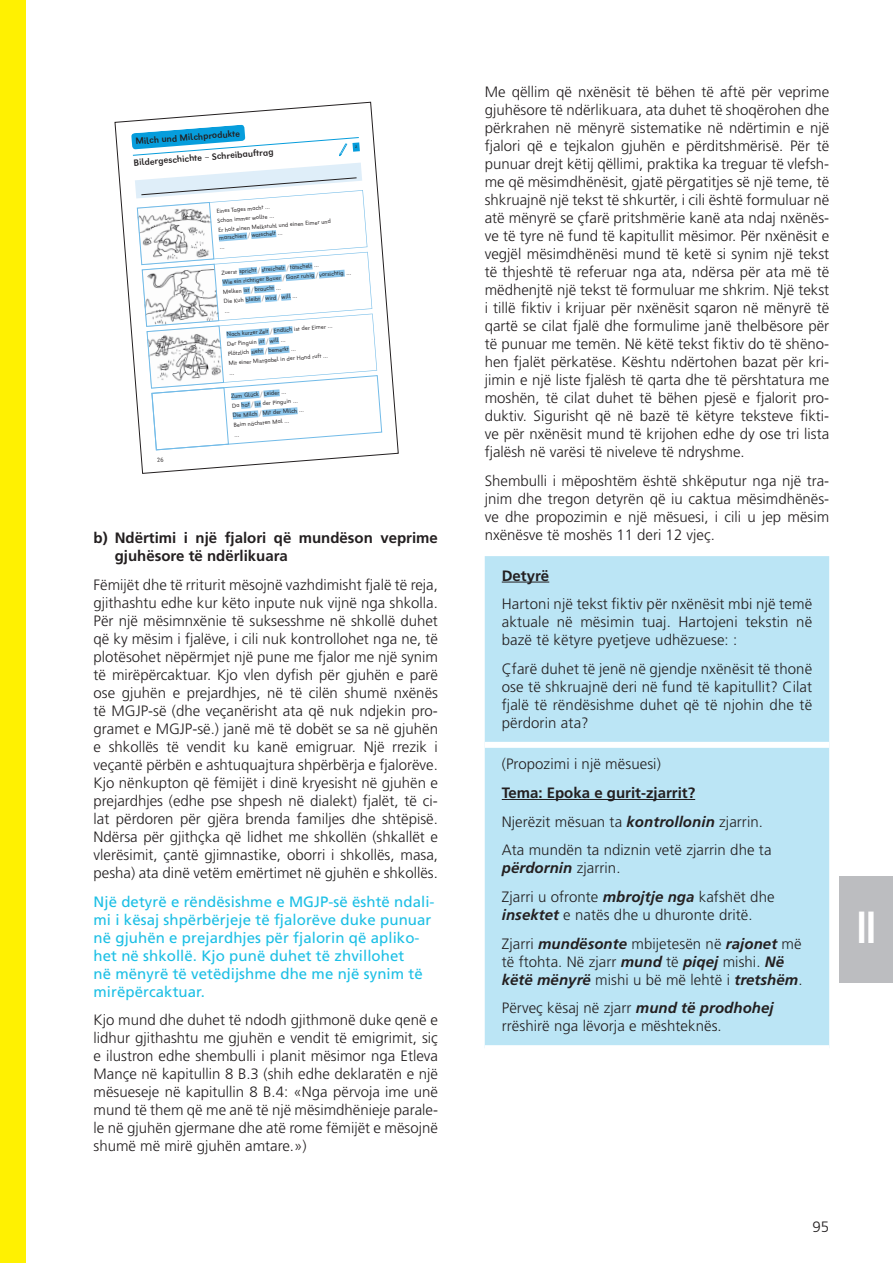
<style>
.page{position:relative;width:893px;height:1263px;background:#fff}
.page>*{position:absolute;margin:0;border:0;box-sizing:border-box;transform-origin:0 0}
.t1{font:700 condensed 45px "Frutiger";color:#fff;scale:.9 1}
.t2{font:300 15px/18px "Frutiger";letter-spacing:.005em;color:#231f20;text-align:justify}
.t3{font:15px/18px "Frutiger LT Pro";letter-spacing:.005em;color:#1cbfe5}
.t4{font:700 15px/18px "Frutiger";color:#231f20}
.t5{font:9.45px "Hoppla Grotesk";color:#231f20}
.t6{font:300 6.15px/9.8px "Hoppla Grotesk";color:#231f20}
.s1{font-weight:700}
.s2{font-weight:700;font-style:italic}
</style>
<div class="page">
<div style="left:0;top:0;width:26px;height:1263px;background:#fff101"></div>
<div style="left:485px;top:556px;width:344px;height:489px;background:#bbe5f5"></div>
<div style="left:485px;top:742px;width:344px;height:6px;background:#fff"></div>
<hr style="left:502px;top:582px;width:47px;height:1px;background:#231f20">
<hr style="left:502px;top:799px;width:193px;height:1px;background:#231f20">
<svg style="left:115px;top:102px;width:284px;height:372px"></svg>
<div style="left:840px;top:876px;width:53px;height:106px;background:#bcbdc0"></div>
<svg style="left:157px;top:457px;width:6px;height:5px"></svg>
<svg style="left:131px;top:124px;width:232px;height:33px"></svg>
<p class="t5" style="left:135px;top:135px;width:106px;rotate:-4deg">Milch und Milchprodukte</p>
<p class="t5" style="left:133px;top:157px;width:142px;rotate:-4deg">Bildergeschichte – Schreibauftrag</p>
<p class="t6" style="left:216px;top:206px;width:115px;rotate:-4deg">Eines Tages macht …<br>Schon immer w ollte …<br>Er holt einen Melkstuhl und einen Eimer und</p>
<p class="t6" style="left:218px;top:232px;width:65px;rotate:-4deg">marschiert / w atschelt … …</p>
<p class="t6" style="left:221px;top:267px;width:131px;rotate:-4deg">Zuerst spricht / streichelt / tätschelt …<br>W ie ein richtiger Bauer / Ganz ruhig / vorsichtig …<br>Melken ist / braucht …<br>Die Kuh bleibt / w ird / w ill …<br>…</p>
<p class="t6" style="left:226px;top:329px;width:108px;rotate:-4deg">N ach kurzer Zeit / Endlich ist der Eimer …<br>Der Pinguin ist / w ill …<br>Plötzlich sieht / bemerkt …<br>Mit einer Mistgabel in der H and ruft …<br>…</p>
<p class="t6" style="left:231px;top:391px;width:73px;rotate:-4deg">Zum Glück / Leider …<br>Da hat / ist der Pinguin …<br>Die Milch / Mit der Milch …<br>Beim nächsten Mal …<br>…</p>
<p class="t4" style="left:115px;top:529px;width:325px;text-indent:-21px">b) Ndërtimi i një fjalori që mundëson veprime gjuhësore të ndërlikuara</p>
<p class="t2" style="left:94px;top:576px;width:346px">Fëmijët dhe të rriturit mësojnë vazhdimisht fjalë të reja, gjithashtu edhe kur këto inpute nuk vijnë nga shkolla.<br>Për një mësimnxënie të suksesshme në shkollë duhet që ky mësim i fjalëve, i cili nuk kontrollohet nga ne, të plotësohet nëpërmjet një pune me fjalor me një synim të mirëpërcaktuar. Kjo vlen dyfish për gjuhën e parë ose gjuhën e prejardhjes, në të cilën shumë nxënës të MGJP-së (dhe veçanërisht ata që nuk ndjekin pro&shy;gramet e MGJP-së.) janë më të dobët se sa në gjuhën e shkollës të vendit ku kanë emigruar. Një rrezik i veçantë përbën e ashtuquajtura shpërbërja e fjalorëve.<br>Kjo nënkupton që fëmijët i dinë kryesisht në gjuhën e prejardhjes (edhe pse shpesh në dialekt) fjalët, të ci&shy;lat përdoren për gjëra brenda familjes dhe shtëpisë.<br>Ndërsa për gjithçka që lidhet me shkollën (shkallët e vlerësimit, çantë gjimnastike, oborri i shkollës, masa, pesha) ata dinë vetëm emërtimet në gjuhën e shkollës.</p>
<p class="t3" style="left:94px;top:892px;width:343px">Një detyrë e rëndësishme e MGJP-së është ndali&shy;mi i kësaj shpërbërjeje të fjalorëve duke punuar në gjuhën e prejardhjes për fjalorin që apliko&shy;het në shkollë. Kjo punë duhet të zhvillohet<br>në mënyrë të vetëdijshme dhe me një synim të mirëpërcaktuar.</p>
<p class="t2" style="left:94px;top:1011px;width:346px">Kjo mund dhe duhet të ndodh gjithmonë duke qenë e lidhur gjithashtu me gjuhën e vendit të emigrimit, siç e ilustron edhe shembulli i planit mësimor nga Etleva Mançe në kapitullin 8 B.3 (shih edhe deklaratën e një mësueseje në kapitullin 8 B.4: «Nga përvoja ime unë mund të them që me anë të një mësimdhënieje parale&shy;le në gjuhën gjermane dhe atë rome fëmijët e mësojnë shumë më mirë gjuhën amtare.»)</p>
<p class="t2" style="left:485px;top:83px;width:346px">Me qëllim që nxënësit të bëhen të aftë për veprime gjuhësore të ndërlikuara, ata duhet të shoqërohen dhe përkrahen në mënyrë sistematike në ndërtimin e një fjalori që e tejkalon gjuhën e përditshmërisë. Për të punuar drejt këtij qëllimi, praktika ka treguar të vlefsh&shy;me që mësimdhënësit, gjatë përgatitjes së një teme, të shkruajnë një tekst të shkurtër, i cili është formuluar në atë mënyrë se çfarë pritshmërie kanë ata ndaj nxënës&shy;ve të tyre në fund të kapitullit mësimor. Për nxënësit e vegjël mësimdhënësi mund të ketë si synim një tekst të thjeshtë të referuar nga ata, ndërsa për ata më të mëdhenjtë një tekst të formuluar me shkrim. Një tekst i tillë fiktiv i krijuar për nxënësit sqaron në mënyrë të qartë se cilat fjalë dhe formulime janë thelbësore për të punuar me temën. Në këtë tekst fiktiv do të shëno&shy;hen fjalët përkatëse. Kështu ndërtohen bazat për kri&shy;jimin e një liste fjalësh të qarta dhe të përshtatura me moshën, të cilat duhet të bëhen pjesë e fjalorit pro&shy;duktiv. Sigurisht që në bazë të këtyre teksteve fikti&shy;ve për nxënësit mund të krijohen edhe dy ose tri lista fjalësh në varësi të niveleve të ndryshme.</p>
<p class="t2" style="left:485px;top:471px;width:346px">Shembulli i mëposhtëm është shkëputur nga një tra&shy;jnim dhe tregon detyrën që iu caktua mësimdhënës&shy;ve dhe propozimin e një mësuesi, i cili u jep mësim nxënësve të moshës 11 deri 12 vjeç.</p>
<p class="t4" style="left:502px;top:566px;width:49px">Detyrë</p>
<p class="t2" style="left:502px;top:595px;width:312px">Hartoni një tekst fiktiv për nxënësit mbi një temë aktuale në mësimin tuaj. Hartojeni tekstin në bazë të këtyre pyetjeve udhëzuese: :</p>
<p class="t2" style="left:502px;top:660px;width:312px">Çfarë duhet të jenë në gjendje nxënësit të thonë ose të shkruajnë deri në fund të kapitullit? Cilat fjalë të rëndësishme duhet që të njohin dhe të përdorin ata?</p>
<p class="t2" style="left:502px;top:755px;width:161px">(Propozimi i një mësuesi)</p>
<p class="t2" style="left:502px;top:778px;width:271px;line-height:28.7px;text-align:left"><span class="s1">Tema: Epoka e gurit-zjarrit?<br></span>Njerëzit mësuan ta <span class="s2">kontrollonin</span> zjarrin.<br>Ata mundën ta ndiznin vetë zjarrin dhe ta</p>
<p class="t2" style="left:502px;top:854px;width:274px;line-height:28.7px"><span class="s2">përdornin</span> zjarrin.<br>Zjarri u ofronte <span class="s2">mbrojtje nga</span> kafshët dhe</p>
<p class="t2" style="left:502px;top:900px;width:301px;line-height:28.7px"><span class="s2">insektet</span> e natës dhe u dhuronte dritë.<br>Zjarri <span class="s2">mundësonte</span> mbijetesën në <span class="s2">rajonet</span> më</p>
<p class="t2" style="left:502px;top:952px;width:302px">të ftohta. Në zjarr <span class="s2">mund</span> të <span class="s2">piqej</span> mishi. <span class="s2">Në këtë mënyrë</span> mishi u bë më lehtë i <span class="s2">tretshëm</span>.</p>
<p class="t2" style="left:502px;top:999px;width:274px">Përveç kësaj në zjarr <span class="s2">mund të prodhohej </span>rrëshirë nga lëvorja e mështeknës.</p>
<h1 class="t1" style="left:856px;top:900px;width:24px">II</h1>
<p class="t2" style="left:812px;top:1218px;width:18px">95</p>
</div>
